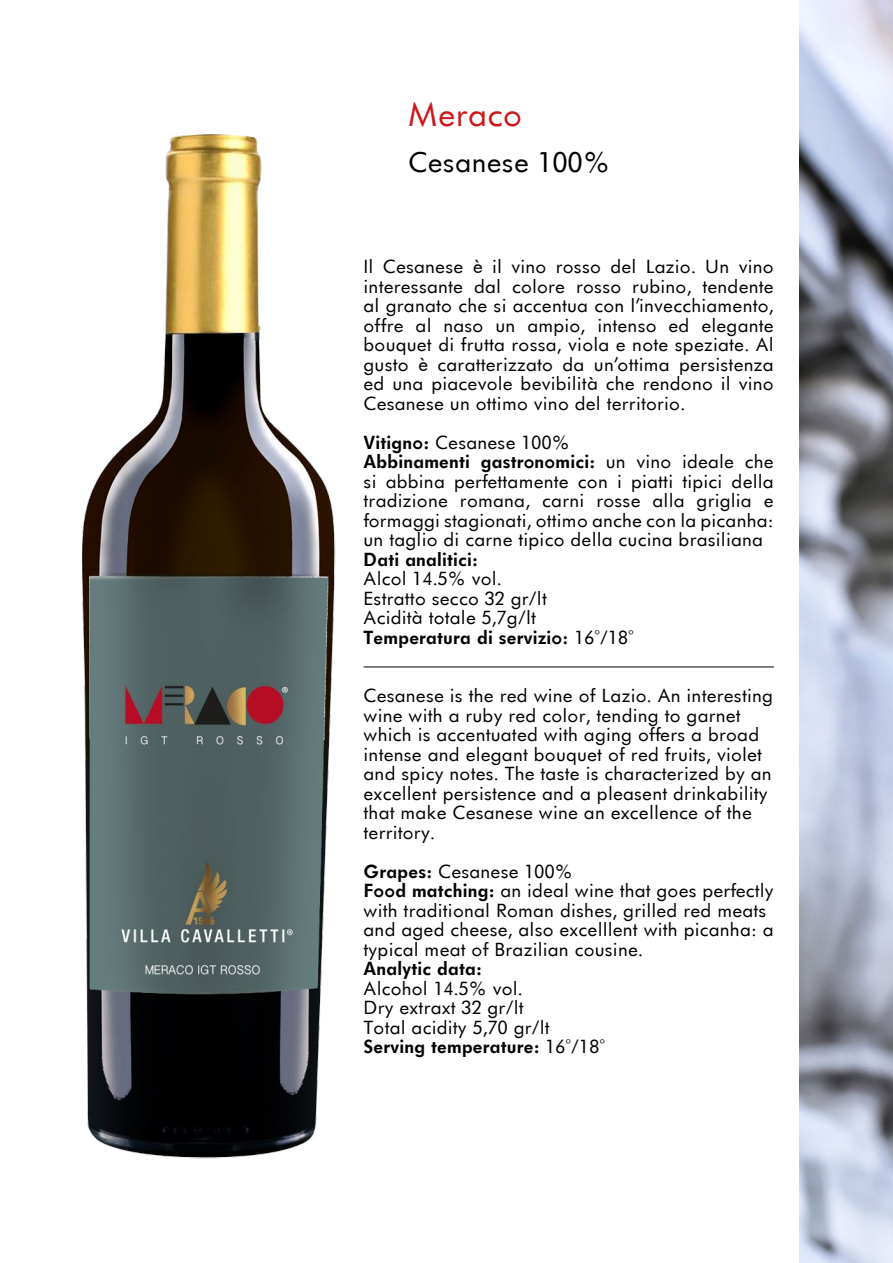
<style>
.page{position:relative;width:893px;height:1263px;background:#fff}
.page>*{position:absolute;margin:0;border:0;box-sizing:border-box;transform-origin:0 0}
.t1{font:31.5px "Futurist";color:#cd171a}
.t2{font:27px "Futurist";color:#000}
.t3{font:18px/19.5px "Futurist";color:#000}
.t4{font:700 18px "Futurist";color:#000}
.s1{font-weight:700}
</style>
<div class="page">
<img style="left:82px;top:134px;width:282px;height:1025px">
<img style="left:799px;top:0;width:94px;height:1263px">
<hr style="left:364px;top:666px;width:410px;height:1px;background:#000">
<h1 class="t1" style="left:408px;top:94px;width:116px">Meraco</h1>
<h2 class="t2" style="left:408px;top:145px;width:203px">Cesanese 100%</h2>
<p class="t3" style="left:364px;top:256px;width:412px;text-align:justify">Il Cesanese è il vino rosso del Lazio. Un vino interessante dal colore rosso rubino, tendente al granato che si accentua con l’invecchiamento, offre al naso un ampio, intenso ed elegante bouquet di frutta rossa, viola e note speziate. Al gusto è caratterizzato da un’ottima persistenza ed una piacevole bevibilità che rendono il vino Cesanese un ottimo vino del territorio.</p>
<p class="t3" style="left:364px;top:432px;width:412px"><span class="s1">Vitigno:</span> Cesanese 100%<br><span class="s1">Abbinamenti gastronomici:</span> un vino ideale che si abbina perfettamente con i piatti tipici della tradizione romana, carni rosse alla griglia e formaggi stagionati, ottimo anche con la picanha: un taglio di carne tipico della cucina brasiliana</p>
<p class="t4" style="left:364px;top:547px;width:116px">Dati analitici:</p>
<p class="t3" style="left:364px;top:568px;width:272px">Alcol 14.5% vol.<br>Estratto secco 32 gr/lt<br>Acidità totale 5,7g/lt<br><span class="s1">Temperatura di servizio:</span> 16°/18°</p>
<p class="t3" style="left:364px;top:685px;width:411px">Cesanese is the red wine of Lazio. An interesting wine with a ruby red color, tending to garnet which is accentuated with aging offers a broad intense and elegant bouquet of red fruits, violet and spicy notes. The taste is characterized by an excellent persistence and a pleasent drinkability that make Cesanese wine an excellence of the territory.</p>
<p class="t3" style="left:364px;top:861px;width:412px"><span class="s1">Grapes:</span> Cesanese 100%<br><span class="s1">Food matching:</span> an ideal wine that goes perfectly with traditional Roman dishes, grilled red meats and aged cheese, also excelllent with picanha: a typical meat of Brazilian cousine.</p>
<p class="t4" style="left:364px;top:957px;width:120px">Analytic data:</p>
<p class="t3" style="left:364px;top:978px;width:243px">Alcohol 14.5% vol.<br>Dry extraxt 32 gr/lt<br>Total acidity 5,70 gr/lt<br><span class="s1">Serving temperature:</span> 16°/18°</p>
</div>
